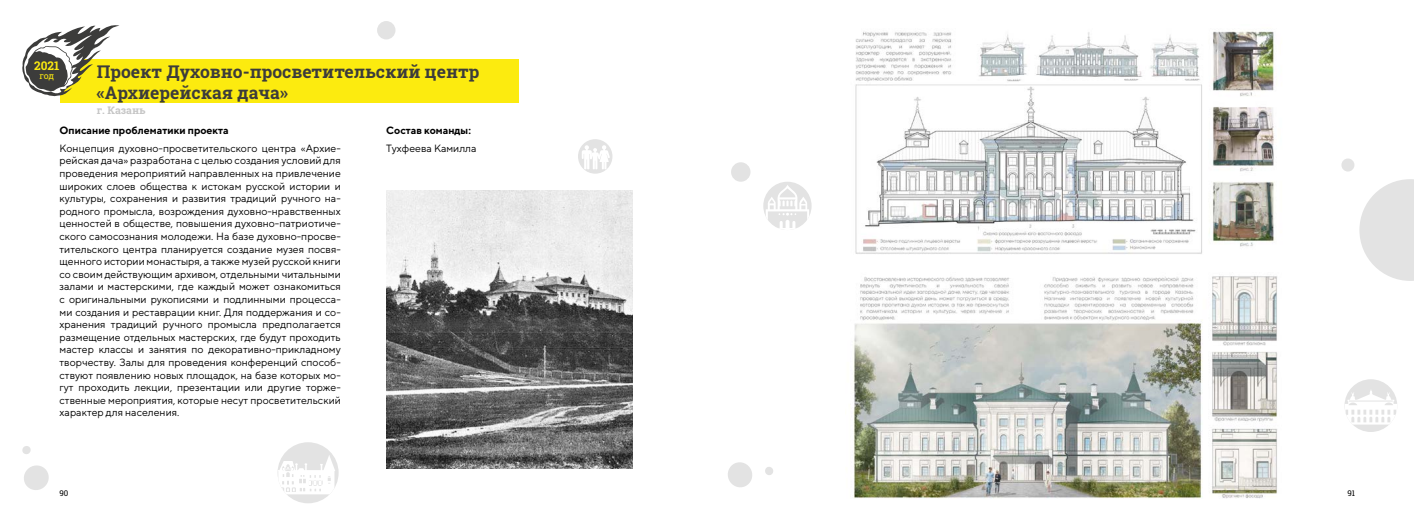
<style>
.page{position:relative;width:1414px;height:521px;background:#fff}
.page>*{position:absolute;margin:0;border:0;box-sizing:border-box;transform-origin:0 0}
.t1{font:700 17.5px/21px "Roboto Slab";color:#3c3c3b}
.t2{font:700 11.9px "Roboto Slab";color:#fcea10}
.t3{font:10.5px/12.6px "TT Norms";color:#000;text-align:justify}
.t4{font:700 10.5px "TT Norms";color:#000}
.t5{font:700 10.5px "Roboto Slab";color:#c6c6c6}
.t6{font:8.84px "Roboto Slab";color:#fcea10}
.t7{font:7.88px "Roboto Slab";color:#000}
</style>
<div class="page">
<div style="left:60px;top:60px;width:458px;height:43px;background:#fceb0f"></div>
<svg style="left:22px;top:25px;width:97px;height:71px"></svg>
<div style="left:377px;top:21px;width:18px;height:18px;background:#e3e3e3;border-radius:50%"></div>
<div style="left:731px;top:162px;width:19px;height:20px;background:#e3e3e3;border-radius:50%"></div>
<svg style="left:24px;top:465px;width:25px;height:25px"></svg>
<svg style="left:22px;top:446px;width:9px;height:8px"></svg>
<div style="left:1341px;top:158px;width:13px;height:13px;background:#e3e3e3;border-radius:50%"></div>
<div style="left:578px;top:139px;width:34px;height:35px;background:#e3e3e3;border-radius:50%"></div>
<svg style="left:582px;top:145px;width:28px;height:24px"></svg>
<div style="left:278px;top:442px;width:61px;height:61px;background:#e3e3e3;border-radius:50%"></div>
<svg style="left:278px;top:455px;width:57px;height:39px"></svg>
<div style="left:763px;top:182px;width:48px;height:48px;background:#e3e3e3;border-radius:50%"></div>
<svg style="left:766px;top:185px;width:43px;height:45px"></svg>
<div style="left:1344px;top:379px;width:53px;height:53px;background:#e3e3e3;border-radius:50%"></div>
<svg style="left:1345px;top:389px;width:52px;height:35px"></svg>
<svg style="left:728px;top:462px;width:24px;height:25px"></svg>
<svg style="left:765px;top:467px;width:8px;height:8px"></svg>
<svg style="left:1359px;top:179px;width:55px;height:102px"></svg>
<img style="left:855px;top:31px;width:420px;height:223px">
<img style="left:386px;top:190px;width:246px;height:278px">
<img style="left:853px;top:276px;width:424px;height:223px">
<p class="t2" style="left:34px;top:58px;width:27px">2021</p>
<p class="t6" style="left:39px;top:70px;width:16px">год</p>
<h1 class="t1" style="left:97px;top:61px;width:384px">Проект Духовно-просветительский центр «Архиерейская дача»</h1>
<p class="t4" style="left:60px;top:124px;width:171px">Описание проблематики проекта</p>
<p class="t3" style="left:60px;top:141px;width:283px">Концепция духовно-просветительского центра «Архие&shy;рейская дача» разработана с целью создания условий для проведения мероприятий направленных на привлечение широких слоев общества к истокам русской истории и культуры, сохранения и развития традиций ручного на&shy;родного промысла, возрождения духовно-нравственных ценностей в обществе, повышения духовно-патриотиче&shy;ского самосознания молодежи. На базе духовно-просве&shy;тительского центра планируется создание музея посвя&shy;щенного истории монастыря, а также музей русской книги со своим действующим архивом, отдельными читальными залами и мастерскими, где каждый может ознакомиться с оригинальными рукописями и подлинными процесса&shy;ми создания и реставрации книг. Для поддержания и со&shy;хранения традиций ручного промысла предполагается размещение отдельных мастерских, где будут проходить мастер классы и занятия по декоративно-прикладному творчеству. Залы для проведения конференций способ&shy;ствуют появлению новых площадок, на базе которых мо&shy;гут проходить лекции, презентации или другие торже&shy;ственные мероприятия, которые несут просветительский характер для населения.</p>
<p class="t5" style="left:97px;top:103px;width:50px">г. Казань</p>
<p class="t4" style="left:386px;top:124px;width:86px">Cостав команды:</p>
<p class="t3" style="left:386px;top:141px;width:92px">Тухфеева Камилла</p>
<p class="t7" style="left:60px;top:487px;width:10px">90</p>
<p class="t7" style="left:1347px;top:487px;width:9px">91</p>
</div>
